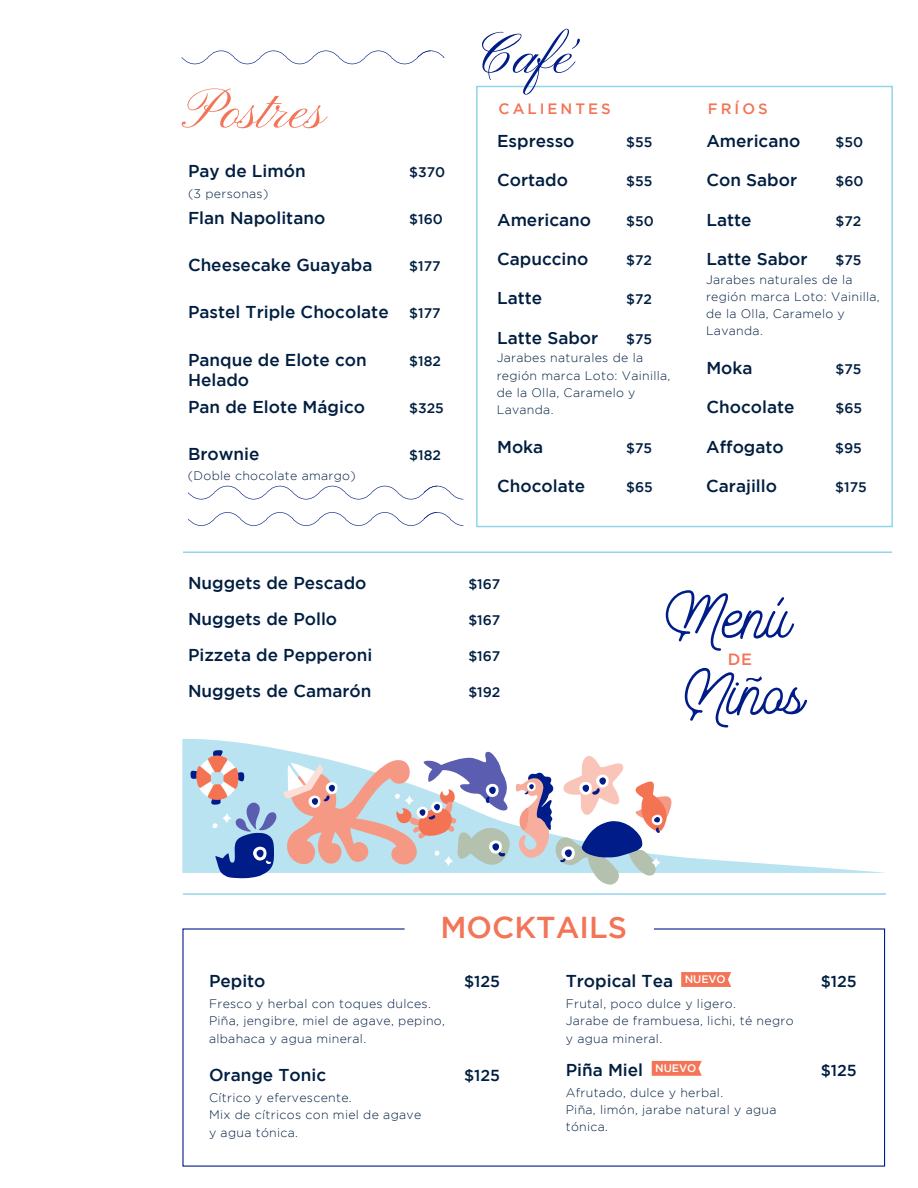
<style>
.page{position:relative;width:918px;height:1188px;background:#fff}
.page>*{position:absolute;margin:0;border:0;box-sizing:border-box;transform-origin:0 0}
.t1{font:57px "Pinyon Script";color:#f37457}
.t2{font:57px "Pinyon Script";color:#001c88}
.t3{font:500 30.15px "Gotham";color:#f37457}
.t4{font:500 17.1px/20.5px "Gotham";color:#001e41}
.t5{font:500 16.35px "Gotham";color:#f37457}
.t6{font:500 15.9px "Gotham";color:#001e41}
.t7{font:500 15px "Gotham";letter-spacing:.2em;color:#f37457}
.t8{font:500 13.95px "Gotham";color:#001e41}
.t9{font:300 12.3px/17.2px "Gotham";letter-spacing:.025em;color:#001e41}
.t10{font:500 10.8px "Gotham";letter-spacing:-.01em;color:#fff}
.s1{font-size:13.95px}
</style>
<div class="page">
<svg style="left:182px;top:739px;width:703px;height:134px"></svg>
<svg style="left:191px;top:750px;width:86px;height:128px;background:#9eb3d0"></svg>
<svg style="left:283px;top:751px;width:227px;height:115px"></svg>
<svg style="left:516px;top:756px;width:155px;height:129px"></svg>
<hr style="left:183px;top:551px;width:709px;height:2px;background:#91d5ea">
<hr style="left:183px;top:893px;width:703px;height:2px;background:#91d5ea">
<svg style="left:666px;top:590px;width:128px;height:61px"></svg>
<svg style="left:685px;top:668px;width:122px;height:60px"></svg>
<svg style="left:188px;top:486px;width:275px;height:13px"></svg>
<svg style="left:181px;top:51px;width:263px;height:13px"></svg>
<svg style="left:188px;top:512px;width:275px;height:14px"></svg>
<div style="left:476px;top:86px;width:417px;height:441px;border:2px solid #91d5ea"></div>
<svg style="left:182px;top:928px;width:704px;height:239px"></svg>
<svg style="left:681px;top:972px;width:50px;height:15px"></svg>
<svg style="left:652px;top:1061px;width:50px;height:15px"></svg>
<h1 class="t1" style="left:188px;top:78px;width:140px">Postres</h1>
<h3 class="t4" style="left:188px;top:160px;width:119px">Pay de Limón</h3>
<p class="t8" style="left:409px;top:164px;width:38px">$370</p>
<p class="t9" style="left:188px;top:185px;width:82px">(3 personas)</p>
<h3 class="t4" style="left:188px;top:207px;width:139px">Flan Napolitano</h3>
<p class="t8" style="left:409px;top:211px;width:35px">$160</p>
<h3 class="t4" style="left:188px;top:255px;width:186px">Cheesecake Guayaba</h3>
<p class="t8" style="left:409px;top:258px;width:33px">$177</p>
<h3 class="t4" style="left:188px;top:302px;width:254px">Pastel Triple Chocolate <span class="s1">$177</span></h3>
<h3 class="t4" style="left:188px;top:349px;width:180px">Panque de Elote con<br>Helado</h3>
<p class="t8" style="left:409px;top:353px;width:33px">$182</p>
<h3 class="t4" style="left:188px;top:396px;width:179px">Pan de Elote Mágico</h3>
<p class="t8" style="left:409px;top:400px;width:36px">$325</p>
<h3 class="t4" style="left:188px;top:443px;width:73px">Brownie</h3>
<p class="t8" style="left:409px;top:447px;width:33px">$182</p>
<p class="t9" style="left:188px;top:466px;width:169px">(Doble chocolate amargo)</p>
<h1 class="t2" style="left:478px;top:24px;width:110px">Café</h1>
<p class="t7" style="left:499px;top:100px;width:114px">CALIENTES</p>
<h3 class="t4" style="left:497px;top:130px;width:79px">Espresso</h3>
<p class="t8" style="left:626px;top:134px;width:28px">$55</p>
<h3 class="t4" style="left:497px;top:170px;width:72px">Cortado</h3>
<p class="t8" style="left:626px;top:173px;width:28px">$55</p>
<h3 class="t4" style="left:497px;top:209px;width:96px">Americano</h3>
<p class="t8" style="left:626px;top:213px;width:29px">$50</p>
<h3 class="t4" style="left:497px;top:248px;width:93px">Capuccino</h3>
<p class="t8" style="left:626px;top:252px;width:27px">$72</p>
<h3 class="t4" style="left:497px;top:288px;width:47px">Latte</h3>
<p class="t8" style="left:626px;top:292px;width:27px">$72</p>
<h3 class="t4" style="left:497px;top:327px;width:103px">Latte Sabor</h3>
<p class="t8" style="left:626px;top:331px;width:28px">$75</p>
<p class="t9" style="left:497px;top:349px;width:175px">Jarabes naturales de la región marca Loto: Vainilla, de la Olla, Caramelo y<br>Lavanda.</p>
<h3 class="t4" style="left:497px;top:436px;width:48px">Moka</h3>
<p class="t8" style="left:626px;top:440px;width:28px">$75</p>
<h3 class="t4" style="left:497px;top:475px;width:90px">Chocolate</h3>
<p class="t8" style="left:626px;top:479px;width:28px">$65</p>
<h3 class="t4" style="left:188px;top:572px;width:180px">Nuggets de Pescado</h3>
<p class="t8" style="left:468px;top:576px;width:34px">$167</p>
<h3 class="t4" style="left:188px;top:608px;width:151px">Nuggets de Pollo</h3>
<p class="t8" style="left:468px;top:612px;width:34px">$167</p>
<h3 class="t4" style="left:188px;top:644px;width:186px">Pizzeta de Pepperoni</h3>
<p class="t8" style="left:468px;top:648px;width:34px">$167</p>
<h3 class="t4" style="left:188px;top:680px;width:185px">Nuggets de Camarón</h3>
<p class="t8" style="left:468px;top:684px;width:34px">$192</p>
<p class="t7" style="left:708px;top:100px;width:61px">FRÍOS</p>
<h3 class="t4" style="left:706px;top:130px;width:96px">Americano</h3>
<p class="t8" style="left:835px;top:134px;width:29px">$50</p>
<h3 class="t4" style="left:706px;top:170px;width:92px">Con Sabor</h3>
<p class="t8" style="left:835px;top:173px;width:30px">$60</p>
<h3 class="t4" style="left:706px;top:209px;width:47px">Latte</h3>
<p class="t8" style="left:835px;top:213px;width:27px">$72</p>
<h3 class="t4" style="left:706px;top:248px;width:103px">Latte Sabor</h3>
<p class="t8" style="left:835px;top:252px;width:28px">$75</p>
<p class="t9" style="left:706px;top:271px;width:175px">Jarabes naturales de la región marca Loto: Vainilla, de la Olla, Caramelo y<br>Lavanda.</p>
<h3 class="t4" style="left:706px;top:357px;width:48px">Moka</h3>
<p class="t8" style="left:835px;top:361px;width:28px">$75</p>
<h3 class="t4" style="left:706px;top:397px;width:90px">Chocolate</h3>
<p class="t8" style="left:835px;top:400px;width:28px">$65</p>
<h3 class="t4" style="left:706px;top:436px;width:79px">Affogato</h3>
<p class="t8" style="left:835px;top:440px;width:28px">$95</p>
<h3 class="t4" style="left:706px;top:475px;width:72px">Carajillo</h3>
<p class="t8" style="left:835px;top:479px;width:33px">$175</p>
<h3 class="t5" style="left:728px;top:649px;width:26px">DE</h3>
<h2 class="t3" style="left:440px;top:910px;width:188px">MOCKTAILS</h2>
<h3 class="t4" style="left:209px;top:970px;width:58px">Pepito</h3>
<p class="t9" style="left:209px;top:995px;width:237px">Fresco y herbal con toques dulces.<br>Piña, jengibre, miel de agave, pepino, albahaca y agua mineral.</p>
<p class="t6" style="left:464px;top:972px;width:38px">$125</p>
<h3 class="t4" style="left:566px;top:970px;width:109px">Tropical Tea</h3>
<p class="t9" style="left:566px;top:995px;width:229px">Frutal, poco dulce y ligero.<br>Jarabe de frambuesa, lichi, té negro y agua mineral.</p>
<p class="t10" style="left:685px;top:973px;width:42px">NUEVO</p>
<p class="t6" style="left:821px;top:972px;width:38px">$125</p>
<h3 class="t4" style="left:566px;top:1059px;width:79px">Piña Miel</h3>
<p class="t9" style="left:566px;top:1084px;width:212px">Afrutado, dulce y herbal.<br>Piña, limón, jarabe natural y agua tónica.</p>
<h3 class="t4" style="left:209px;top:1064px;width:119px">Orange Tonic</h3>
<p class="t6" style="left:821px;top:1061px;width:38px">$125</p>
<p class="t9" style="left:209px;top:1089px;width:214px">Cítrico y efervescente.<br>Mix de cítricos con miel de agave y agua tónica.</p>
<p class="t10" style="left:655px;top:1062px;width:42px">NUEVO</p>
<p class="t6" style="left:464px;top:1066px;width:38px">$125</p>
</div>
